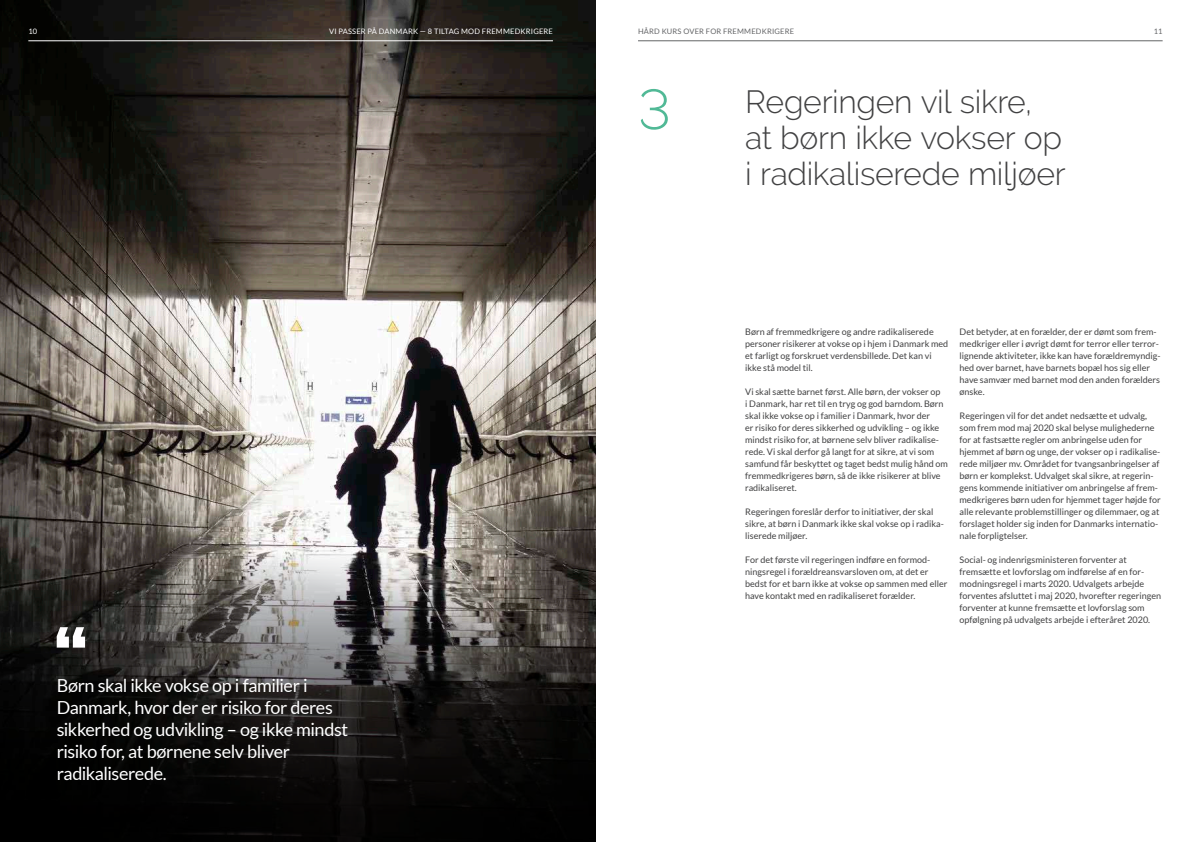
<style>
.page{position:relative;width:1191px;height:842px;background:#fff}
.page>*{position:absolute;margin:0;border:0;box-sizing:border-box;transform-origin:0 0}
.t1{font:300 56px "Raleway";color:#51b996}
.t2{font:300 32px/36px "Raleway";letter-spacing:-.01em;color:#414142}
.t3{font:18px/22px "Lato";letter-spacing:-.025em;color:#fff}
.t4{font:9px/12px "Lato";color:#414142}
.t5{font:7.5px "Lato";letter-spacing:.025em;color:#fff}
.t6{font:7.5px "Lato";letter-spacing:.025em;color:#636466}
</style>
<div class="page">
<img style="left:0;top:0;width:595px;height:551px">
<svg style="left:0;top:551px;width:595px;height:291px;background:#2d2b2a"></svg>
<svg style="left:57px;top:627px;width:28px;height:21px"></svg>
<hr style="left:638px;top:41px;width:524px;height:1px;background:#636466">
<hr style="left:28px;top:41px;width:525px;height:1px;background:#fff">
<p class="t5" style="left:28px;top:27px;width:10px">10</p>
<p class="t5" style="left:329px;top:27px;width:225px">VI PASSER PÅ DANMARK — 8 TILTAG MOD FREMMEDKRIGERE</p>
<p class="t6" style="left:638px;top:27px;width:158px">HÅRD KURS OVER FOR FREMMEDKRIGERE</p>
<p class="t6" style="left:1153px;top:27px;width:10px">11</p>
<h3 class="t3" style="left:57px;top:674px;width:293px">Børn skal ikke vokse op i familier i<br>Danmark, hvor der er risiko for deres sikkerhed og udvikling – og ikke mindst risiko for, at børnene selv bliver radikaliserede.</h3>
<h1 class="t1" style="left:638px;top:77px;width:34px">3</h1>
<h2 class="t2" style="left:745px;top:84px;width:322px">Regeringen vil sikre, at børn ikke vokser op i radikaliserede miljøer</h2>
<p class="t4" style="left:745px;top:326px;width:204px">Børn af fremmedkrigere og andre radikaliserede personer risikerer at vokse op i hjem i Danmark med et farligt og forskruet verdensbillede. Det kan vi ikke stå model til.</p>
<p class="t4" style="left:745px;top:386px;width:204px">Vi skal sætte barnet først. Alle børn, der vokser op<br>i Danmark, har ret til en tryg og god barndom. Børn skal ikke vokse op i familier i Danmark, hvor der<br>er risiko for deres sikkerhed og udvikling – og ikke mindst risiko for, at børnene selv bliver radikalise&shy;rede. Vi skal derfor gå langt for at sikre, at vi som samfund får beskyttet og taget bedst mulig hånd om fremmedkrigeres børn, så de ikke risikerer at blive radikaliseret.</p>
<p class="t4" style="left:745px;top:506px;width:200px">Regeringen foreslår derfor to initiativer, der skal sikre, at børn i Danmark ikke skal vokse op i radika&shy;liserede miljøer.</p>
<p class="t4" style="left:745px;top:554px;width:204px">For det første vil regeringen indføre en formod&shy;ningsregel i forældreansvarsloven om, at det er bedst for et barn ikke at vokse op sammen med eller have kontakt med en radikaliseret forælder.</p>
<p class="t4" style="left:959px;top:326px;width:202px">Det betyder, at en forælder, der er dømt som frem&shy;medkriger eller i øvrigt dømt for terror eller terror&shy;lignende aktiviteter, ikke kan have forældremyndig&shy;hed over barnet, have barnets bopæl hos sig eller have samvær med barnet mod den anden forælders ønske.</p>
<p class="t4" style="left:959px;top:410px;width:203px">Regeringen vil for det andet nedsætte et udvalg, som frem mod maj 2020 skal belyse mulighederne for at fastsætte regler om anbringelse uden for hjemmet af børn og unge, der vokser op i radikalise&shy;rede miljøer mv. Området for tvangsanbringelser af børn er komplekst. Udvalget skal sikre, at regerin&shy;gens kommende initiativer om anbringelse af frem&shy;medkrigeres børn uden for hjemmet tager højde for alle relevante problemstillinger og dilemmaer, og at forslaget holder sig inden for Danmarks internatio&shy;nale forpligtelser.</p>
<p class="t4" style="left:959px;top:554px;width:203px">Social- og indenrigsministeren forventer at fremsætte et lovforslag om indførelse af en for&shy;modningsregel i marts 2020. Udvalgets arbejde forventes afsluttet i maj 2020, hvorefter regeringen forventer at kunne fremsætte et lovforslag som opfølgning på udvalgets arbejde i efteråret 2020.</p>
</div>
